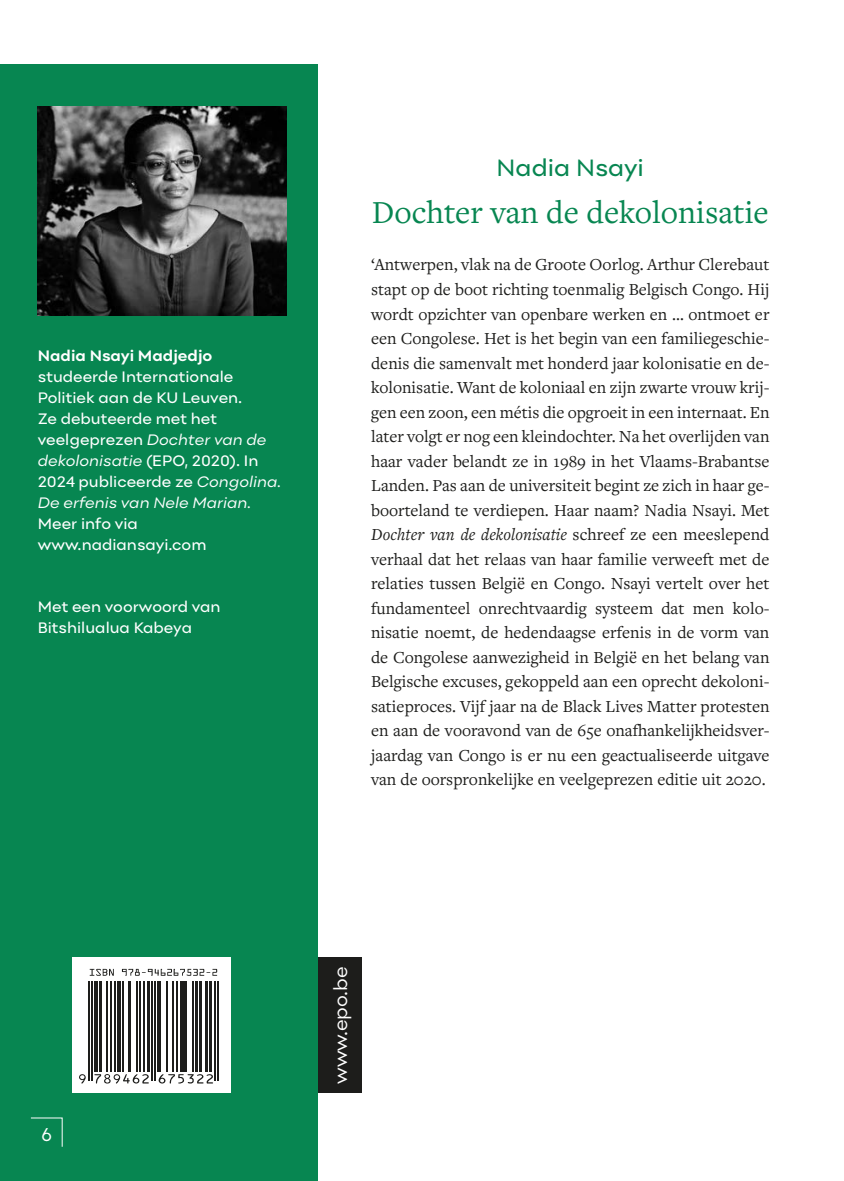
<style>
.page{position:relative;width:844px;height:1181px;background:#fff}
.page>*{position:absolute;margin:0;border:0;box-sizing:border-box;transform-origin:0 0}
.t1{font:33.25px "Freight Text Pro";color:#078651}
.t2{font:24.5px "Point";color:#078651}
.t3{font:19.25px "Point";color:#fff}
.t4{font:17.5px/24.5px "Freight Text Pro";color:#1d1d1b;text-align:justify}
.t5{font:15.75px/21px "Point";color:#fff}
.t6{font:700 15.75px "Point";color:#fff}
.s1{font-style:italic}
</style>
<div class="page">
<div style="left:296px;top:957px;width:66px;height:136px;background:#1d1d1b"></div>
<div style="left:0;top:64px;width:317px;height:1117px;background:#078651"></div>
<svg style="left:30px;top:1117px;width:33px;height:30px"></svg>
<div style="left:72px;top:957px;width:158px;height:136px;background:#fff"></div>
<hr style="left:88px;top:981px;width:2px;height:99px;background:#1d1d1b">
<hr style="left:91px;top:981px;width:1px;height:99px;background:#1d1d1b">
<hr style="left:94px;top:981px;width:4px;height:91px;background:#1d1d1b">
<hr style="left:99px;top:981px;width:3px;height:91px;background:#1d1d1b">
<hr style="left:106px;top:981px;width:2px;height:91px;background:#1d1d1b">
<hr style="left:111px;top:981px;width:1px;height:91px;background:#1d1d1b">
<hr style="left:114px;top:981px;width:2px;height:91px;background:#1d1d1b">
<hr style="left:117px;top:981px;width:4px;height:91px;background:#1d1d1b">
<hr style="left:123px;top:981px;width:1px;height:91px;background:#1d1d1b">
<hr style="left:128px;top:981px;width:3px;height:91px;background:#1d1d1b">
<hr style="left:136px;top:981px;width:2px;height:91px;background:#1d1d1b">
<hr style="left:139px;top:981px;width:1px;height:91px;background:#1d1d1b">
<hr style="left:143px;top:981px;width:1px;height:91px;background:#1d1d1b">
<hr style="left:147px;top:981px;width:3px;height:91px;background:#1d1d1b">
<hr style="left:151px;top:981px;width:2px;height:99px;background:#1d1d1b">
<hr style="left:154px;top:981px;width:1px;height:99px;background:#1d1d1b">
<hr style="left:157px;top:981px;width:1px;height:91px;background:#1d1d1b">
<hr style="left:160px;top:981px;width:1px;height:91px;background:#1d1d1b">
<hr style="left:166px;top:981px;width:1px;height:91px;background:#1d1d1b">
<hr style="left:172px;top:981px;width:1px;height:91px;background:#1d1d1b">
<hr style="left:176px;top:981px;width:1px;height:91px;background:#1d1d1b">
<hr style="left:180px;top:981px;width:4px;height:91px;background:#1d1d1b">
<hr style="left:185px;top:981px;width:2px;height:91px;background:#1d1d1b">
<hr style="left:192px;top:981px;width:2px;height:91px;background:#1d1d1b">
<hr style="left:195px;top:981px;width:3px;height:91px;background:#1d1d1b">
<hr style="left:199px;top:981px;width:3px;height:91px;background:#1d1d1b">
<hr style="left:205px;top:981px;width:2px;height:91px;background:#1d1d1b">
<hr style="left:209px;top:981px;width:2px;height:91px;background:#1d1d1b">
<hr style="left:214px;top:981px;width:1px;height:99px;background:#1d1d1b">
<hr style="left:217px;top:981px;width:1px;height:99px;background:#1d1d1b">
<svg style="left:90px;top:969px;width:24px;height:6px"></svg>
<svg style="left:122px;top:969px;width:95px;height:6px"></svg>
<svg style="left:79px;top:1074px;width:7px;height:9px"></svg>
<svg style="left:94px;top:1074px;width:55px;height:9px"></svg>
<svg style="left:158px;top:1074px;width:55px;height:9px"></svg>
<img style="left:38px;top:107px;width:248px;height:208px">
<p class="t6" style="left:38px;top:346px;width:176px">Nadia Nsayi Madjedjo</p>
<p class="t5" style="left:38px;top:366px;width:245px">studeerde Internationale<br>Politiek aan de KU Leuven.<br>Ze debuteerde met het veelgeprezen <span class="s1">Dochter van de dekolonisatie</span> (EPO, 2020). In<br>2024 publiceerde ze <span class="s1">Congolina.<br>De erfenis van Nele Marian.</span></p>
<p class="t5" style="left:38px;top:513px;width:170px">Meer info via www.nadiansayi.com</p>
<p class="t5" style="left:38px;top:596px;width:184px">Met een voorwoord van<br>Bitshilualua Kabeya</p>
<h2 class="t2" style="left:496px;top:153px;width:149px">Nadia Nsayi</h2>
<h1 class="t1" style="left:372px;top:190px;width:398px">Dochter van de dekolonisatie</h1>
<p class="t4" style="left:371px;top:252px;width:401px">‘Antwerpen, vlak na de Groote Oorlog. Arthur Clerebaut stapt op de boot richting toenmalig Belgisch Congo. Hij wordt opzichter van openbare werken en … ontmoet er een Congolese. Het is het begin van een familiegeschie&shy;denis die samenvalt met honderd jaar kolonisatie en de&shy;kolonisatie. Want de koloniaal en zijn zwarte vrouw krij&shy;gen een zoon, een métis die opgroeit in een internaat. En later volgt er nog een kleindochter. Na het overlijden van haar vader belandt ze in 1989 in het Vlaams-Brabantse Landen. Pas aan de universiteit begint ze zich in haar ge&shy;boorteland te verdiepen. Haar naam? Nadia Nsayi. Met <span class="s1">Dochter van de dekolonisatie</span> schreef ze een meeslepend verhaal dat het relaas van haar familie verweeft met de relaties tussen België en Congo. Nsayi vertelt over het fundamenteel onrechtvaardig systeem dat men kolo&shy;nisatie noemt, de hedendaagse erfenis in de vorm van de Congolese aanwezigheid in België en het belang van Belgische excuses, gekoppeld aan een oprecht dekoloni&shy;satieproces. Vijf jaar na de Black Lives Matter protesten en aan de vooravond van de 65e onafhankelijkheidsver&shy;jaardag van Congo is er nu een geactualiseerde uitgave van de oorspronkelijke en veelgeprezen editie uit 2020.</p>
<p class="t3" style="left:41px;top:1122px;width:12px">6</p>
<p class="t3" style="left:329px;top:1084px;width:119px;rotate:-90deg">www.epo.be</p>
</div>
